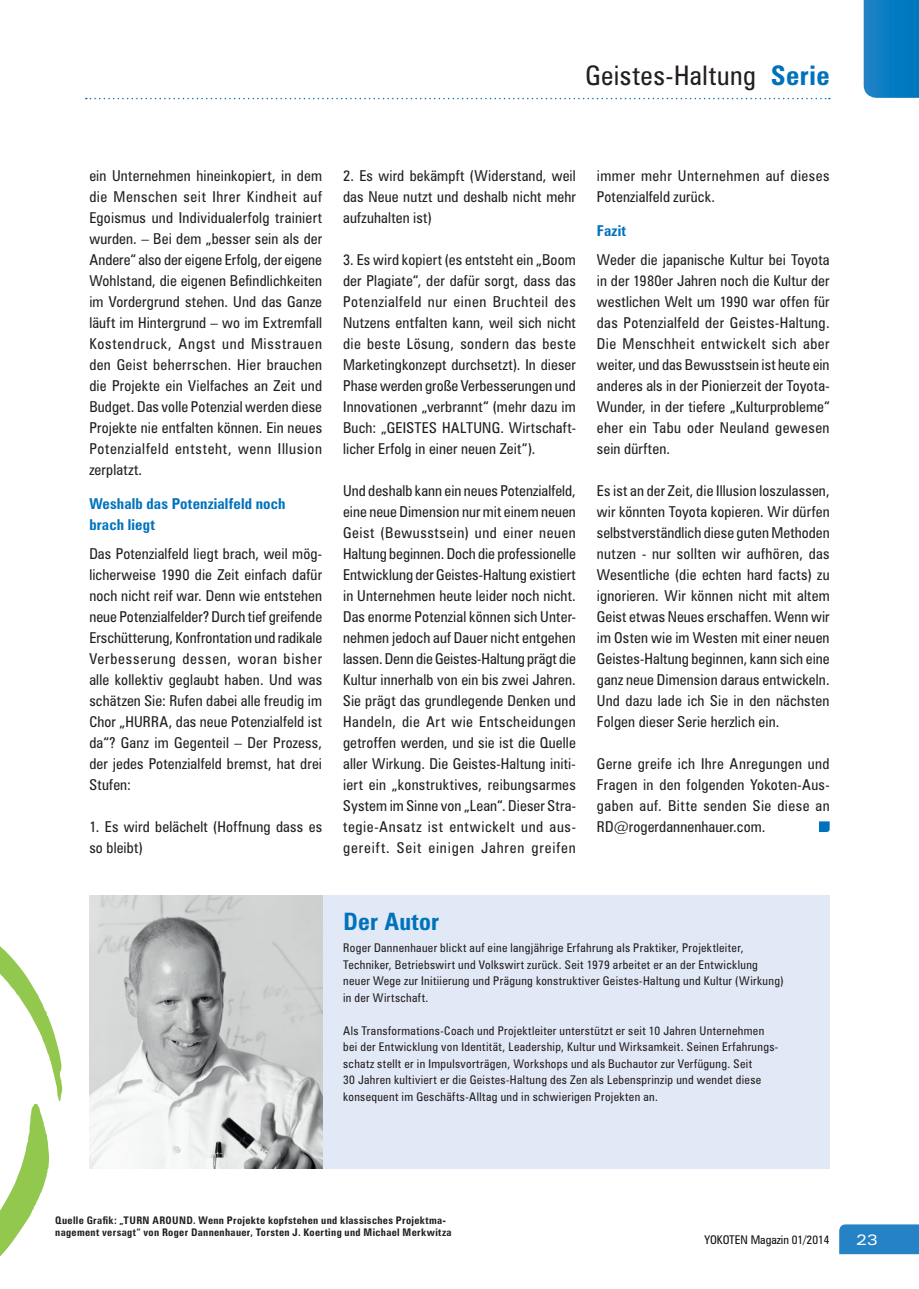
<style>
.page{position:relative;width:919px;height:1289px;background:#fff}
.page>*{position:absolute;margin:0;border:0;box-sizing:border-box;transform-origin:0 0}
.t1{font:condensed 27px "Zurich BT";letter-spacing:.02em;color:#231f20}
.t2{font:700 condensed 24px "Zurich BT";letter-spacing:.01em;color:#0072bc}
.t3{font:condensed 15px/21px "Zurich BT";letter-spacing:.015em;color:#231f20;text-align:justify}
.t4{font:700 condensed 15px/21px "Zurich BT";letter-spacing:.01em;color:#0072bc}
.t5{font:expanded 15px "Zurich BT";color:#fff}
.t6{font:condensed 12px/16.5px "Zurich BT";letter-spacing:.03em;color:#231f20}
.t7{font:condensed 12px "Zurich BT";color:#0e1215}
.t8{font:700 condensed 10.5px/12px "Zurich BT";letter-spacing:.035em;color:#231f20}
.s1{font-weight:700;color:#0072bc}
</style>
<div class="page">
<div style="left:89px;top:895px;width:740px;height:273px;background:#e1e9f6"></div>
<img style="left:89px;top:895px;width:233px;height:273px">
<svg style="left:0;top:946px;width:63px;height:311px"></svg>
<svg style="left:86px;top:98px;width:743px;height:1px"></svg>
<svg style="left:819px;top:821px;width:10px;height:11px"></svg>
<svg style="left:863px;top:0;width:55px;height:98px;background:#0f7ec3"></svg>
<div style="left:839px;top:1224px;width:79px;height:30px;background:#2482c5"></div>
<h1 class="t1" style="left:585px;top:59px;width:246px">Geistes-Haltung <span class="s1">Serie</span></h1>
<p class="t3" style="left:89px;top:165px;width:234px">ein Unternehmen hineinkopiert, in dem die Menschen seit Ihrer Kindheit auf Egoismus und Individualerfolg trainiert wurden. – Bei dem „besser sein als der Andere“ also der eigene Erfolg, der eigene Wohlstand, die eigenen Befindlichkeiten im Vordergrund stehen. Und das Ganze läuft im Hintergrund – wo im Extremfall Kostendruck, Angst und Misstrauen den Geist beherrschen. Hier brauchen die Projekte ein Vielfaches an Zeit und Budget. Das volle Potenzial werden diese Projekte nie entfalten können. Ein neues Potenzialfeld entsteht, wenn Illusion zerplatzt.</p>
<p class="t4" style="left:89px;top:493px;width:198px">Weshalb das Potenzialfeld noch brach liegt</p>
<p class="t3" style="left:89px;top:543px;width:234px">Das Potenzialfeld liegt brach, weil mög&shy;licherweise 1990 die Zeit einfach dafür noch nicht reif war. Denn wie entstehen neue Potenzialfelder? Durch tief greifende Erschütterung, Konfrontation und radikale Verbesserung dessen, woran bisher alle kollektiv geglaubt haben. Und was schätzen Sie: Rufen dabei alle freudig im Chor „HURRA, das neue Potenzialfeld ist da“? Ganz im Gegenteil – Der Prozess, der jedes Potenzialfeld bremst, hat drei Stufen:</p>
<p class="t3" style="left:89px;top:816px;width:234px">1. Es wird belächelt (Hoffnung dass es so bleibt)</p>
<p class="t3" style="left:343px;top:165px;width:234px">2. Es wird bekämpft (Widerstand, weil das Neue nutzt und deshalb nicht mehr aufzuhalten ist)</p>
<p class="t3" style="left:343px;top:249px;width:234px">3. Es wird kopiert (es entsteht ein „Boom der Plagiate“, der dafür sorgt, dass das Potenzialfeld nur einen Bruchteil des Nutzens entfalten kann, weil sich nicht die beste Lösung, sondern das beste Marketingkonzept durchsetzt). In dieser Phase werden große Verbesserungen und Innovationen „verbrannt“ (mehr dazu im Buch: „GEISTES HALTUNG. Wirtschaft&shy;licher Erfolg in einer neuen Zeit“).</p>
<p class="t3" style="left:343px;top:480px;width:234px">Und deshalb kann ein neues Potenzialfeld, eine neue Dimension nur mit einem neuen Geist (Bewusstsein) und einer neuen Haltung beginnen. Doch die professionelle Entwicklung der Geistes-Haltung existiert in Unternehmen heute leider noch nicht.<br>Das enorme Potenzial können sich Unter&shy;nehmen jedoch auf Dauer nicht entgehen lassen. Denn die Geistes-Haltung prägt die Kultur innerhalb von ein bis zwei Jahren.<br>Sie prägt das grundlegende Denken und Handeln, die Art wie Entscheidungen getroffen werden, und sie ist die Quelle aller Wirkung. Die Geistes-Haltung initi&shy;iert ein „konstruktives, reibungsarmes System im Sinne von „Lean“. Dieser Stra&shy;tegie-Ansatz ist entwickelt und aus&shy;gereift. Seit einigen Jahren greifen</p>
<p class="t3" style="left:597px;top:165px;width:234px">immer mehr Unternehmen auf dieses<br>Potenzialfeld zurück.</p>
<p class="t4" style="left:597px;top:220px;width:31px">Fazit</p>
<p class="t3" style="left:597px;top:249px;width:234px">Weder die japanische Kultur bei Toyota in der 1980er Jahren noch die Kultur der westlichen Welt um 1990 war offen für das Potenzialfeld der Geistes-Haltung.<br>Die Menschheit entwickelt sich aber weiter, und das Bewusstsein ist heute ein anderes als in der Pionierzeit der Toyota-Wunder, in der tiefere „Kulturprobleme“ eher ein Tabu oder Neuland gewesen sein dürften.</p>
<p class="t3" style="left:597px;top:480px;width:234px">Es ist an der Zeit, die Illusion loszulassen, wir könnten Toyota kopieren. Wir dürfen selbstverständlich diese guten Methoden nutzen - nur sollten wir aufhören, das Wesentliche (die echten hard facts) zu ignorieren. Wir können nicht mit altem Geist etwas Neues erschaffen. Wenn wir im Osten wie im Westen mit einer neuen Geistes-Haltung beginnen, kann sich eine ganz neue Dimension daraus entwickeln.<br>Und dazu lade ich Sie in den nächsten Folgen dieser Serie herzlich ein.</p>
<p class="t3" style="left:597px;top:753px;width:234px">Gerne greife ich Ihre Anregungen und Fragen in den folgenden Yokoten-Aus&shy;gaben auf. Bitte senden Sie diese an RD@rogerdannenhauer.com.</p>
<h2 class="t2" style="left:343px;top:906px;width:97px">Der Autor</h2>
<p class="t6" style="left:343px;top:939px;width:442px">Roger Dannenhauer blickt auf eine langjährige Erfahrung als Praktiker, Projektleiter, Techniker, Betriebswirt und Volkswirt zurück. Seit 1979 arbeitet er an der Entwicklung neuer Wege zur Initiierung und Prägung konstruktiver Geistes-Haltung und Kultur (Wirkung) in der Wirtschaft.</p>
<p class="t6" style="left:343px;top:1022px;width:436px">Als Transformations-Coach und Projektleiter unterstützt er seit 10 Jahren Unternehmen bei der Entwicklung von Identität, Leadership, Kultur und Wirksamkeit. Seinen Erfahrungs&shy;schatz stellt er in Impulsvorträgen, Workshops und als Buchautor zur Verfügung. Seit<br>30 Jahren kultiviert er die Geistes-Haltung des Zen als Lebensprinzip und wendet diese konsequent im Geschäfts-Alltag und in schwierigen Projekten an.</p>
<p class="t8" style="left:55px;top:1213px;width:398px">Quelle Grafik: „TURN AROUND. Wenn Projekte kopfstehen und klassisches Projektma&shy;nagement versagt“ von Roger Dannenhauer, Torsten J. Koerting und Michael Merkwitza</p>
<p class="t7" style="left:704px;top:1232px;width:127px">YOKOTEN Magazin 01/2014</p>
<p class="t5" style="left:856px;top:1230px;width:23px">23</p>
</div>
